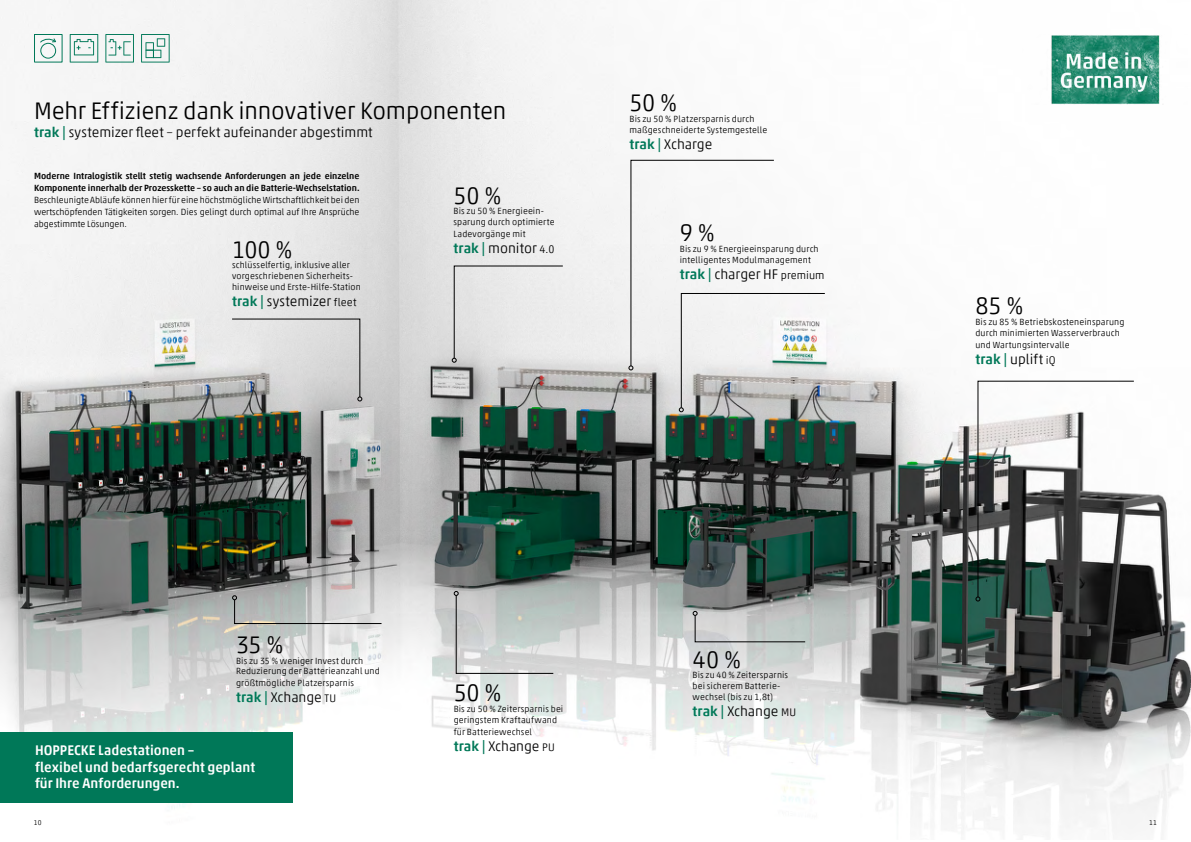
<style>
.page{position:relative;width:1191px;height:842px;background:#fff}
.page>*{position:absolute;margin:0;border:0;box-sizing:border-box;transform-origin:0 0}
.t1{font:300 24px "Akko Pro";letter-spacing:-.005em;color:#000}
.t2{font:300 14px "Akko Pro";letter-spacing:-.005em;color:#000}
._01_fliess{font:500 14px/16.8px "Akko Pro";color:#fff}
.Copy-Franklin_Gothic_book-8_5pt-13pt{font:300 9px/10.8px "Akko Pro";letter-spacing:.015em;color:#000}
.Copy-Franklin_Gothic_book-8_5pt-13pt-2{font:500 9px/12px "Akko Pro";color:#000}
.t3{font:300 7px "Akko Pro";color:#000}
.s1{font-weight:500;color:#007858}
.s2{font-size:11px}
</style>
<div class="page">
<img style="left:0;top:0;width:1191px;height:829px">
<svg style="left:105px;top:34px;width:29px;height:29px"></svg>
<svg style="left:141px;top:34px;width:29px;height:29px"></svg>
<svg style="left:70px;top:34px;width:28px;height:29px"></svg>
<div style="left:34px;top:34px;width:29px;height:29px;border:1px solid #007858"></div>
<svg style="left:39px;top:38px;width:17px;height:5px"></svg>
<div style="left:40px;top:43px;width:16px;height:16px;border:1px solid #007858;border-radius:50%"></div>
<div style="left:0;top:732px;width:292px;height:70px;background:#007858"></div>
<svg style="left:452px;top:265px;width:111px;height:98px;background:#e2e2e2"></svg>
<svg style="left:975px;top:381px;width:159px;height:220px"></svg>
<svg style="left:628px;top:160px;width:197px;height:252px"></svg>
<svg style="left:692px;top:611px;width:113px;height:31px;background:#c3c6c5"></svg>
<svg style="left:232px;top:595px;width:150px;height:29px;background:#bcbfbd"></svg>
<svg style="left:454px;top:591px;width:100px;height:83px;background:#c4c8c7"></svg>
<svg style="left:231px;top:319px;width:131px;height:82px;background:#d1d1d1"></svg>
<img style="left:1022px;top:34px;width:165px;height:71px">
<p class="t1" style="left:34px;top:96px;width:474px">Mehr Effizienz dank innovativer Komponenten</p>
<p class="t2" style="left:34px;top:124px;width:340px"><span class="s1">trak |</span> systemizer fleet – perfekt aufeinander abgestimmt</p>
<p class="Copy-Franklin_Gothic_book-8_5pt-13pt-2" style="left:34px;top:169px;width:327px">Moderne Intralogistik stellt stetig wachsende Anforderungen an jede einzelne<br>Komponente innerhalb der Prozesskette – so auch an die Batterie-Wechselstation.</p>
<p class="Copy-Franklin_Gothic_book-8_5pt-13pt" style="left:34px;top:193px;width:327px;line-height:12px;text-align:justify">Beschleunigte Abläufe können hier für eine höchstmögliche Wirtschaftlichkeit bei den wertschöpfenden Tätigkeiten sorgen. Dies gelingt durch optimal auf Ihre Ansprüche abgestimmte Lösungen.</p>
<p class="t1" style="left:232px;top:234px;width:62px">100 %</p>
<p class="Copy-Franklin_Gothic_book-8_5pt-13pt" style="left:232px;top:260px;width:130px">schlüsselfertig, inklusive aller vorgeschriebenen Sicherheits&shy;hinweise und Erste-Hilfe-Station</p>
<p class="t2" style="left:232px;top:292px;width:126px"><span class="s1">trak |</span> systemizer <span class="s2">fleet</span></p>
<p class="t1" style="left:453px;top:180px;width:50px">50 %</p>
<p class="Copy-Franklin_Gothic_book-8_5pt-13pt" style="left:453px;top:206px;width:103px">Bis zu 50 % Energieein&shy;sparung durch optimierte</p>
<p class="Copy-Franklin_Gothic_book-8_5pt-13pt" style="left:453px;top:228px;width:73px">Ladevorgänge mit</p>
<p class="t2" style="left:453px;top:240px;width:102px"><span class="s1">trak |</span> monitor <span class="s2">4.0</span></p>
<p class="t1" style="left:629px;top:88px;width:50px">50 %</p>
<p class="Copy-Franklin_Gothic_book-8_5pt-13pt" style="left:629px;top:113px;width:139px">Bis zu 50 % Platzersparnis durch maßgeschneiderte Systemgestelle</p>
<p class="t2" style="left:629px;top:135px;width:84px"><span class="s1">trak |</span> Xcharge</p>
<p class="t1" style="left:680px;top:218px;width:37px">9 %</p>
<p class="Copy-Franklin_Gothic_book-8_5pt-13pt" style="left:680px;top:243px;width:140px">Bis zu 9 % Energieeinsparung durch intelligentes Modulmanagement</p>
<p class="t2" style="left:680px;top:265px;width:146px"><span class="s1">trak |</span> charger HF <span class="s2">premium</span></p>
<p class="t1" style="left:236px;top:630px;width:49px">35 %</p>
<p class="Copy-Franklin_Gothic_book-8_5pt-13pt" style="left:236px;top:655px;width:145px">Bis zu 35 % weniger Invest durch<br>Reduzierung der Batterieanzahl und</p>
<p class="Copy-Franklin_Gothic_book-8_5pt-13pt" style="left:236px;top:678px;width:120px">größtmögliche Platzersparnis</p>
<p class="t2" style="left:236px;top:689px;width:102px"><span class="s1">trak |</span> Xchange <span class="s2">TU</span></p>
<p class="t1" style="left:454px;top:678px;width:50px">50 %</p>
<p class="Copy-Franklin_Gothic_book-8_5pt-13pt" style="left:454px;top:703px;width:111px">Bis zu 50 % Zeitersparnis bei geringstem Kraftaufwand</p>
<p class="Copy-Franklin_Gothic_book-8_5pt-13pt" style="left:454px;top:726px;width:80px">für Batteriewechsel</p>
<p class="t2" style="left:454px;top:737px;width:103px"><span class="s1">trak |</span> Xchange <span class="s2">PU</span></p>
<p class="_01_fliess" style="left:35px;top:741px;width:221px">HOPPECKE Ladestationen –<br>flexibel und bedarfsgerecht geplant</p>
<p class="_01_fliess" style="left:35px;top:775px;width:146px">für Ihre Anforderungen.</p>
<p class="t1" style="left:692px;top:644px;width:50px">40 %</p>
<p class="Copy-Franklin_Gothic_book-8_5pt-13pt" style="left:692px;top:670px;width:97px">Bis zu 40 % Zeitersparnis bei sicherem Batterie&shy;wechsel (bis zu 1,8t)</p>
<p class="t2" style="left:692px;top:702px;width:105px"><span class="s1">trak |</span> Xchange <span class="s2">MU</span></p>
<p class="t1" style="left:975px;top:291px;width:50px">85 %</p>
<p class="Copy-Franklin_Gothic_book-8_5pt-13pt" style="left:975px;top:316px;width:150px">Bis zu 85 % Betriebskosteneinsparung durch minimierten Wasserverbrauch</p>
<p class="Copy-Franklin_Gothic_book-8_5pt-13pt" style="left:975px;top:339px;width:96px">und Wartungsintervalle</p>
<p class="t2" style="left:975px;top:350px;width:82px"><span class="s1">trak |</span> uplift <span class="s2">iQ</span></p>
<p class="t3" style="left:34px;top:818px;width:9px">10</p>
<p class="t3" style="left:1149px;top:818px;width:9px">11</p>
</div>
